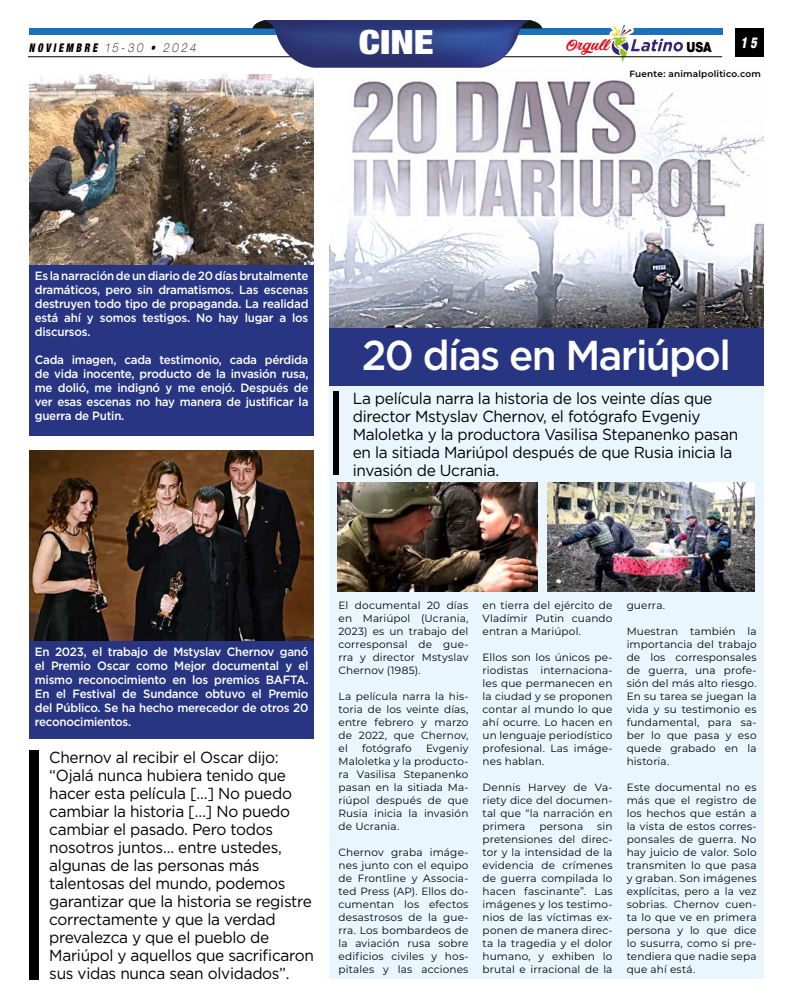
<style>
.page{position:relative;width:792px;height:1008px;background:#fff}
.page>*{position:absolute;margin:0;border:0;box-sizing:border-box;transform-origin:0 0}
.t1{font:500 41.7px "Gotham";letter-spacing:-.04em;color:#fff}
.t2{font:900 condensed 33.5px "Helvetica Neue LT Std";color:#fff;scale:1.18 1}
.t3{font:16px/18px "Gotham";letter-spacing:-.02em;color:#000}
.t4{font:15.3px "Painter PERSONALUSEONLY";color:#e30613}
.t5{font:italic 900 condensed 15px "Helvetica Neue LT Std";color:#fff;scale:.81 1}
.t6{font:900 13.9px "Helvetica Neue LT Std";color:#000;scale:.85 1}
.t7{font:500 12px/14px "Gotham";letter-spacing:-.02em;color:#fff;text-align:justify}
.t8{font:italic 100 expanded 12px "Helvetica Neue LT Std";letter-spacing:.28em;color:#000;scale:.81 1}
.t9{font:10.5px/13px "Montserrat";letter-spacing:.015em;color:#000;text-align:justify}
.t10{font:600 9px "Montserrat";letter-spacing:.02em;color:#000}
.s1{font-weight:900;font-stretch:condensed}
</style>
<div class="page">
<div style="left:29px;top:28px;width:693px;height:7px;background:#1d71b8"></div>
<div style="left:735px;top:28px;width:28px;height:29px;background:#000"></div>
<svg style="left:560px;top:24px;width:159px;height:38px"></svg>
<hr style="left:29px;top:57px;width:693px;height:1px;background:#000">
<img style="left:329px;top:78px;width:435px;height:250px">
<div style="left:329px;top:344px;width:435px;height:635px;background:#eaf6fe"></div>
<div style="left:333px;top:392px;width:6px;height:83px;background:#000"></div>
<div style="left:29px;top:750px;width:10px;height:229px;background:#000"></div>
<div style="left:329px;top:328px;width:435px;height:58px;background:#283583"></div>
<div style="left:29px;top:265px;width:285px;height:170px;background:#283583"></div>
<div style="left:29px;top:640px;width:285px;height:99px;background:#283583"></div>
<img style="left:337px;top:483px;width:200px;height:109px">
<img style="left:29px;top:75px;width:285px;height:190px">
<img style="left:29px;top:450px;width:285px;height:190px">
<img style="left:547px;top:483px;width:208px;height:109px">
<svg style="left:253px;top:20px;width:289px;height:48px"></svg>
<p class="t8" style="left:29px;top:40px;width:208px"><span class="s1">NOVIEMBRE</span> 15-30 • 2024</p>
<h2 class="t2" style="left:359px;top:21px;width:65px">CINE</h2>
<h3 class="t4" style="left:566px;top:35px;width:47px">Orgull</h3>
<h3 class="t6" style="left:686px;top:38px;width:31px">USA</h3>
<h3 class="t5" style="left:741px;top:33px;width:21px">1 5</h3>
<p class="t10" style="left:629px;top:67px;width:133px">Fuente: animalpolitico.com</p>
<p class="t7" style="left:35px;top:268px;width:275px">Es la narración de un diario de 20 días brutalmente dramáticos, pero sin dramatismos. Las escenas destruyen todo tipo de propaganda. La realidad está ahí y somos testigos. No hay lugar a los discursos.</p>
<p class="t7" style="left:35px;top:352px;width:275px">Cada imagen, cada testimonio, cada pérdida de vida inocente, producto de la invasión rusa, me dolió, me indignó y me enojó. Después de ver esas escenas no hay manera de justificar la guerra de Putin.</p>
<h1 class="t1" style="left:362px;top:328px;width:371px">20 días en Mariúpol</h1>
<h3 class="t3" style="left:353px;top:389px;width:387px">La película narra la historia de los veinte días que director Mstyslav Chernov, el fotógrafo Evgeniy Maloletka y la productora Vasilisa Stepanenko pasan en la sitiada Mariúpol después de que Rusia inicia la invasión de Ucrania.</h3>
<p class="t7" style="left:35px;top:644px;width:275px">En 2023, el trabajo de Mstyslav Chernov ganó el Premio Oscar como Mejor documental y el mismo reconocimiento en los premios BAFTA.<br>En el Festival de Sundance obtuvo el Premio del Público. Se ha hecho merecedor de otros 20 reconocimientos.</p>
<p class="t3" style="left:49px;top:748px;width:266px">Chernov al recibir el Oscar dijo: “Ojalá nunca hubiera tenido que hacer esta película […] No puedo cambiar la historia […] No puedo cambiar el pasado. Pero todos nosotros juntos… entre ustedes, algunas de las personas más talentosas del mundo, podemos garantizar que la historia se registre correctamente y que la verdad prevalezca y que el pueblo de<br>Mariúpol y aquellos que sacrificaron sus vidas nunca sean olvidados”.</p>
<p class="t9" style="left:339px;top:598px;width:131px">El documental 20 días en Mariúpol (Ucrania, 2023) es un trabajo del corresponsal de gue&shy;rra y director Mstyslav Chernov (1985).</p>
<p class="t9" style="left:339px;top:689px;width:131px">La película narra la his&shy;toria de los veinte días, entre febrero y marzo de 2022, que Chernov, el</p>
<p class="t9" style="left:362px;top:741px;width:51px">fotógrafo</p>
<p class="t9" style="left:339px;top:741px;width:131px;text-indent:87px">Evgeniy Maloletka y la producto&shy;ra Vasilisa Stepanenko pasan en la sitiada Ma&shy;riúpol después de que Rusia inicia la invasión de Ucrania.</p>
<p class="t9" style="left:339px;top:845px;width:131px">Chernov graba imáge&shy;nes junto con el equipo de Frontline y Associa&shy;ted Press (AP). Ellos do&shy;cumentan los efectos desastrosos de la gue&shy;rra. Los bombardeos de la aviación rusa sobre edificios civiles y hos&shy;pitales y las acciones</p>
<p class="t9" style="left:483px;top:598px;width:131px">en tierra del ejército de Vladímir Putin cuando entran a Mariúpol.</p>
<p class="t9" style="left:483px;top:650px;width:131px">Ellos son los únicos pe&shy;riodistas internaciona&shy;les que permanecen en la ciudad y se proponen contar al mundo lo que ahí ocurre. Lo hacen en un lenguaje periodístico profesional. Las imáge&shy;nes hablan.</p>
<p class="t9" style="left:483px;top:780px;width:131px">Dennis Harvey de Va&shy;riety dice del documen&shy;tal que “la narración en primera</p>
<p class="t9" style="left:483px;top:819px;width:131px;text-indent:115px">sin pretensiones del direc&shy;tor y la intensidad de la evidencia de crímenes de guerra compilada lo hacen fascinante”. Las imágenes y los testimo&shy;nios de las víctimas ex&shy;ponen de manera direc&shy;ta la tragedia y el dolor humano, y exhiben lo brutal e irracional de la</p>
<p class="t9" style="left:539px;top:819px;width:45px">persona</p>
<p class="t9" style="left:627px;top:598px;width:40px">guerra.</p>
<p class="t9" style="left:627px;top:624px;width:131px">Muestran también la importancia del trabajo de los corresponsales de guerra, una profe&shy;sión del más alto riesgo.<br>En su tarea se juegan la vida y su testimonio es fundamental, para sa&shy;ber lo que pasa y eso quede grabado en la historia.</p>
<p class="t9" style="left:627px;top:780px;width:131px">Este documental no es más que el registro de los hechos que están a la vista de estos corres&shy;ponsales de guerra. No hay juicio de valor. Solo transmiten lo que pasa y graban. Son imágenes explícitas, pero a la vez sobrias. Chernov cuen&shy;ta lo que ve en primera persona y lo que dice lo susurra, como si pre&shy;tendiera que nadie sepa que ahí está.</p>
</div>
